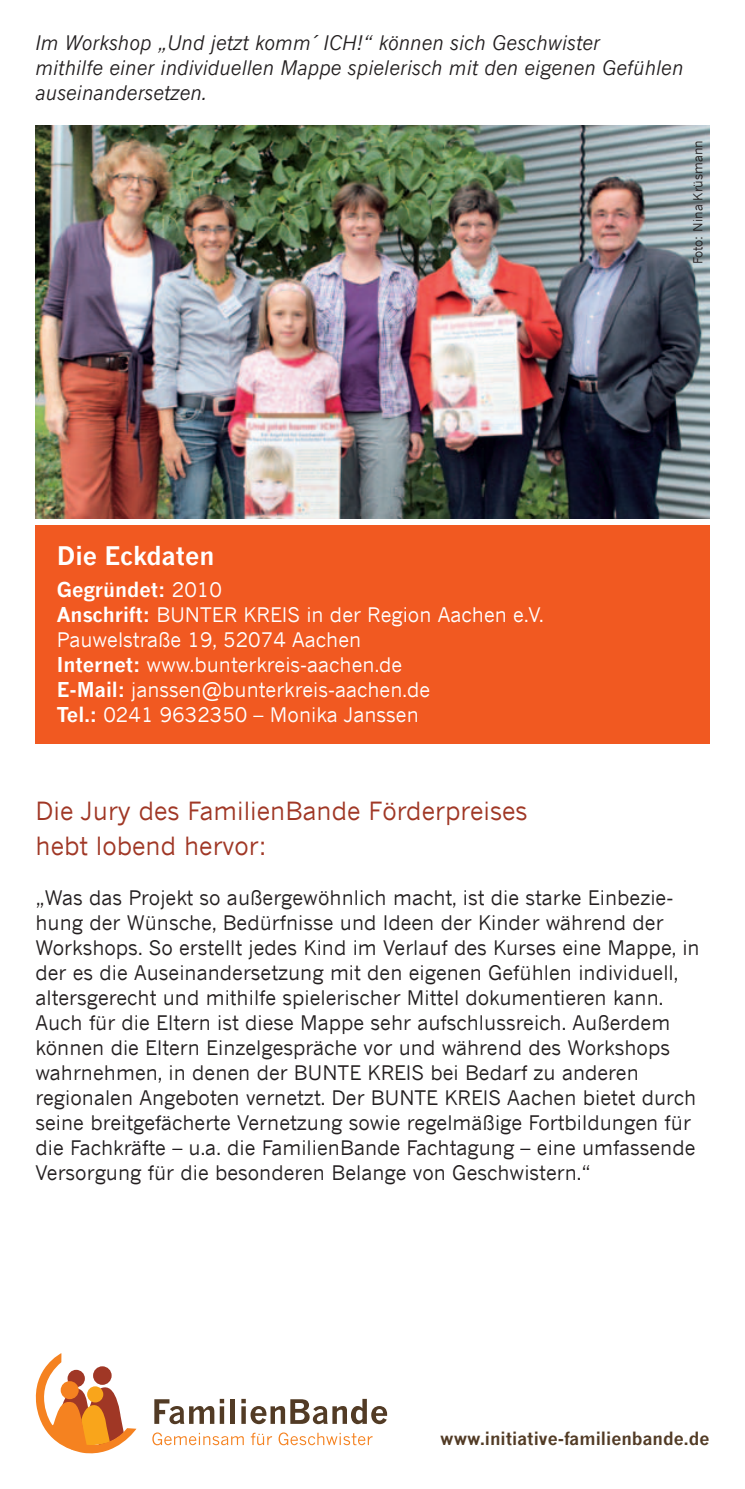
<style>
.page{position:relative;width:745px;height:1489px;background:#fff}
.page>*{position:absolute;margin:0;border:0;box-sizing:border-box;transform-origin:0 0}
.t1{font:25px "News Gothic";color:#a03725}
.t2{font:700 25px "News Gothic";color:#fff}
.t3{font:20px/25px "News Gothic";color:#231f20}
.t4{font:20px "News Gothic";color:#fff}
.t5{font:italic 20px/25px "News Gothic";color:#231f20}
.t6{font:700 20px "News Gothic";color:#fff}
.t7{font:700 17.5px "News Gothic";color:#523b25}
.t8{font:12.5px "News Gothic";color:#231f20}
.s1{font-weight:400}
.s2{font-weight:700}
</style>
<div class="page">
<div style="left:35px;top:525px;width:674px;height:218px;background:#f15921"></div>
<img style="left:35px;top:126px;width:674px;height:392px">
<svg style="left:35px;top:1353px;width:101px;height:101px"></svg>
<svg style="left:154px;top:1398px;width:70px;height:25px"></svg>
<div style="left:230px;top:1398px;width:5px;height:25px;background:#523b25"></div>
<svg style="left:241px;top:1398px;width:146px;height:25px"></svg>
<svg style="left:152px;top:1432px;width:92px;height:13px"></svg>
<svg style="left:250px;top:1432px;width:22px;height:12px"></svg>
<svg style="left:278px;top:1432px;width:94px;height:13px"></svg>
<p class="t5" style="left:35px;top:29px;width:649px">Im Workshop „Und jetzt komm´ ICH!“ können sich Geschwister<br>mithilfe einer individuellen Mappe spielerisch mit den eigenen Gefühlen auseinandersetzen.</p>
<p class="t8" style="left:687px;top:264px;width:126px;rotate:-90deg">Foto: Nina Krüsmann</p>
<p class="t2" style="left:57px;top:535px;width:159px">Die Eckdaten</p>
<p class="t6" style="left:57px;top:573px;width:166px">Gegründet: <span class="s1">2010</span></p>
<p class="t4" style="left:57px;top:599px;width:488px"><span class="s2">Anschrift:</span> BUNTER KREIS in der Region Aachen e.V.</p>
<p class="t4" style="left:57px;top:624px;width:306px">Pauwelstraße 19, 52074 Aachen</p>
<p class="t4" style="left:57px;top:649px;width:347px"><span class="s2">Internet:</span> www.bunterkreis-aachen.de</p>
<p class="t4" style="left:57px;top:674px;width:374px"><span class="s2">E-Mail:</span> janssen@bunterkreis-aachen.de</p>
<p class="t4" style="left:57px;top:699px;width:363px"><span class="s2">Tel.:</span> 0241 9632350 – Monika Janssen</p>
<p class="t1" style="left:35px;top:790px;width:493px">Die Jury des FamilienBande Förderpreises</p>
<p class="t1" style="left:35px;top:825px;width:232px">hebt lobend hervor:</p>
<p class="t3" style="left:35px;top:883px;width:665px">„Was das Projekt so außergewöhnlich macht, ist die starke Einbezie&shy;hung der Wünsche, Bedürfnisse und Ideen der Kinder während der Workshops. So erstellt jedes Kind im Verlauf des Kurses eine Mappe, in der es die Auseinandersetzung mit den eigenen Gefühlen individuell, altersgerecht und mithilfe spielerischer Mittel dokumentieren kann.<br>Auch für die Eltern ist diese Mappe sehr aufschlussreich. Außerdem können die Eltern Einzelgespräche vor und während des Workshops wahrnehmen, in denen der BUNTE KREIS bei Bedarf zu anderen regionalen Angeboten vernetzt. Der BUNTE KREIS Aachen bietet durch seine breitgefächerte Vernetzung sowie regelmäßige Fortbildungen für die Fachkräfte – u.a. die FamilienBande Fachtagung – eine umfassende Versorgung für die besonderen Belange von Geschwistern.“</p>
<p class="t7" style="left:440px;top:1423px;width:271px">www.initiative-familienbande.de</p>
</div>
